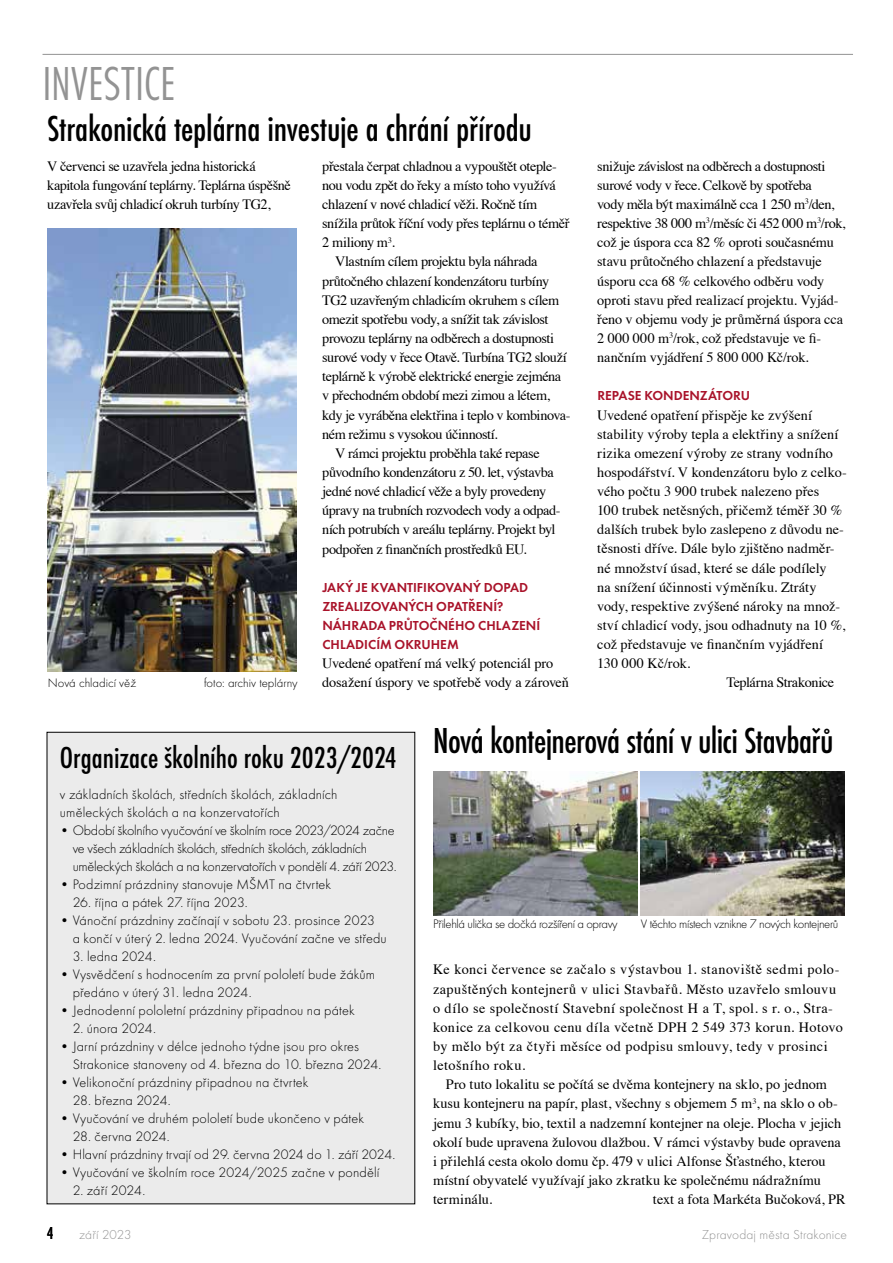
<style>
.page{position:relative;width:893px;height:1263px;background:#fff}
.page>*{position:absolute;margin:0;border:0;box-sizing:border-box;transform-origin:0 0}
.t1{font:49.5px "Futura TOT Ligh Cond";letter-spacing:.015em;color:#939393}
.t2{font:500 condensed 37.5px "Futura TOT";letter-spacing:-.01em;color:#000}
.t3{font:500 condensed 31.5px "Futura TOT";color:#000}
.t4{font:500 condensed 18px "Futura TOT";color:#000}
.t5{font:14.25px/19.2px "Times";letter-spacing:-.01em;color:#000}
.t6{font:14.25px/18px "Futura TOT Ligh";letter-spacing:.005em;color:#000}
.t7{font:14.25px/19.2px "Times";letter-spacing:-.03em;color:#000}
.t8{font:14.25px/19.2px "Times";letter-spacing:.03em;color:#000}
.t9{font:14.25px/18px "Futura TOT Ligh";letter-spacing:-.02em;color:#000}
.t10{font:14.25px "Times";letter-spacing:.01em;color:#000}
.t11{font:14.25px "Times";letter-spacing:-.035em;color:#000}
.t12{font:600 13.5px/19.2px "Futura TOT";color:#a9132a}
.t13{font:13.5px "Futura TOT Ligh";letter-spacing:.01em;color:#939393}
.t14{font:12.75px "Futura TOT Ligh";letter-spacing:-.03em;color:#000}
.t15{font:12.75px "Futura TOT Ligh";color:#000}
</style>
<div class="page">
<hr style="left:43px;top:54px;width:810px;height:1px;background:#939393">
<img style="left:47px;top:228px;width:250px;height:444px">
<img style="left:433px;top:772px;width:204px;height:143px">
<img style="left:641px;top:772px;width:204px;height:143px">
<div style="left:47px;top:732px;width:368px;height:472px;background:#ebebeb"></div>
<h1 class="t1" style="left:43px;top:55px;width:134px">INVESTICE</h1>
<h2 class="t2" style="left:47px;top:108px;width:486px">Strakonická teplárna investuje a chrání přírodu</h2>
<p class="t7" style="left:47px;top:155px;width:245px">V červenci se uzavřela jedna historická kapitola fungování teplárny. Teplárna úspěšně uzavřela svůj chladicí okruh turbíny TG2,</p>
<p class="t7" style="left:322px;top:155px;width:236px">přestala čerpat chladnou a vypouštět oteple-</p>
<p class="t5" style="left:597px;top:155px;width:250px">snižuje závislost na odběrech a dostupnosti surové vody v řece. Celkově by spotřeba<br>vody měla být maximálně cca 1 250 m<sup>3</sup>/den, respektive 38 000 m<sup>3</sup>/měsíc či 452 000 m<sup>3</sup>/rok, což je úspora cca 82 % oproti současnému stavu průtočného chlazení a představuje úsporu cca 68 % celkového odběru vody oproti stavu před realizací projektu. Vyjád&shy;řeno v objemu vody je průměrná úspora cca 2 000 000 m<sup>3</sup>/rok, což představuje ve fi&shy;nančním vyjádření 5 800 000 Kč/rok.</p>
<p class="t12" style="left:597px;top:386px;width:154px">REPASE KONDENZÁTORU</p>
<p class="t5" style="left:597px;top:404px;width:216px">Uvedené opatření přispěje ke zvýšení</p>
<p class="t5" style="left:597px;top:423px;width:243px">stability výroby tepla a elektřiny a snížení</p>
<p class="t10" style="left:597px;top:440px;width:237px">rizika omezení výroby ze strany vodního</p>
<p class="t5" style="left:597px;top:461px;width:251px">hospodářství. V kondenzátoru bylo z celko-</p>
<p class="t5" style="left:597px;top:480px;width:224px">vého počtu 3 900 trubek nalezeno přes</p>
<p class="t5" style="left:597px;top:500px;width:247px">100 trubek netěsných, přičemž téměř 30 %</p>
<p class="t5" style="left:597px;top:519px;width:248px">dalších trubek bylo zaslepeno z důvodu ne-</p>
<p class="t5" style="left:597px;top:538px;width:239px">těsnosti dříve. Dále bylo zjištěno nadměr-</p>
<p class="t5" style="left:597px;top:557px;width:231px">né množství úsad, které se dále podílely</p>
<p class="t10" style="left:597px;top:574px;width:221px">na snížení účinnosti výměníku. Ztráty</p>
<p class="t5" style="left:597px;top:595px;width:245px">vody, respektive zvýšené nároky na množ-</p>
<p class="t5" style="left:597px;top:614px;width:250px">ství chladicí vody, jsou odhadnuty na 10 %,</p>
<p class="t5" style="left:597px;top:634px;width:227px">což představuje ve finančním vyjádření</p>
<p class="t5" style="left:597px;top:653px;width:94px">130 000 Kč/rok.</p>
<p class="t7" style="left:726px;top:672px;width:109px">Teplárna Strakonice</p>
<h2 class="t2" style="left:433px;top:720px;width:402px">Nová kontejnerová stání v ulici Stavbařů</h2>
<p class="t7" style="left:322px;top:174px;width:235px">nou vodu zpět do řeky a místo toho využívá</p>
<p class="t7" style="left:322px;top:193px;width:216px">chlazení v nové chladicí věži. Ročně tím</p>
<p class="t5" style="left:322px;top:213px;width:249px">snížila průtok říční vody přes teplárnu o téměř</p>
<p class="t5" style="left:322px;top:232px;width:74px">2 miliony m<sup>3</sup>.</p>
<p class="t5" style="left:335px;top:251px;width:204px">Vlastním cílem projektu byla náhrada</p>
<p class="t5" style="left:322px;top:270px;width:228px">průtočného chlazení kondenzátoru turbíny</p>
<p class="t5" style="left:322px;top:289px;width:238px">TG2 uzavřeným chladicím okruhem s cílem</p>
<p class="t7" style="left:322px;top:308px;width:228px">omezit spotřebu vody, a snížit tak závislost</p>
<p class="t7" style="left:322px;top:327px;width:233px">provozu teplárny na odběrech a dostupnosti</p>
<p class="t7" style="left:322px;top:346px;width:246px">surové vody v řece Otavě. Turbína TG2 slouží</p>
<p class="t7" style="left:322px;top:366px;width:240px">teplárně k výrobě elektrické energie zejména</p>
<p class="t7" style="left:322px;top:385px;width:229px">v přechodném období mezi zimou a létem,</p>
<p class="t7" style="left:322px;top:404px;width:250px">kdy je vyráběna elektřina i teplo v kombinova-</p>
<p class="t7" style="left:322px;top:423px;width:177px">ném režimu s vysokou účinností.</p>
<p class="t5" style="left:335px;top:442px;width:206px">V rámci projektu proběhla také repase</p>
<p class="t7" style="left:322px;top:461px;width:233px">původního kondenzátoru z 50. let, výstavba</p>
<p class="t11" style="left:322px;top:478px;width:225px">jedné nové chladicí věže a byly provedeny</p>
<p class="t7" style="left:322px;top:500px;width:240px">úpravy na trubních rozvodech vody a odpad-</p>
<p class="t7" style="left:322px;top:519px;width:235px">ních potrubích v areálu teplárny. Projekt byl</p>
<p class="t5" style="left:322px;top:538px;width:206px">podpořen z finančních prostředků EU.</p>
<p class="t12" style="left:322px;top:577px;width:219px">JAKÝ JE KVANTIFIKOVANÝ DOPAD<br>ZREALIZOVANÝCH OPATŘENÍ?<br>NÁHRADA PRŮTOČNÉHO CHLAZENÍ<br>CHLADICÍM OKRUHEM</p>
<p class="t5" style="left:322px;top:653px;width:248px">Uvedené opatření má velký potenciál pro dosažení úspory ve spotřebě vody a zároveň</p>
<p class="t15" style="left:48px;top:676px;width:90px">Nová chladicí věž</p>
<p class="t15" style="left:204px;top:676px;width:95px">foto: archiv teplárny</p>
<h3 class="t3" style="left:60px;top:740px;width:338px">Organizace školního roku 2023/2024</h3>
<p class="t6" style="left:60px;top:785px;width:279px">v základních školách, středních školách, základních uměleckých školách a na konzervatořích</p>
<p class="t9" style="left:73px;top:821px;width:325px;text-indent:-13px">• Období školního vyučování ve školním roce 2023/2024 začne ve všech základních školách, středních školách, základních uměleckých školách a na konzervatořích v pondělí 4. září 2023.</p>
<p class="t6" style="left:60px;top:875px;width:273px">• Podzimní prázdniny stanovuje MŠMT na čtvrtek</p>
<p class="t6" style="left:73px;top:893px;width:176px">26. října a pátek 27. října 2023.</p>
<p class="t6" style="left:73px;top:911px;width:315px;text-indent:-13px">• Vánoční prázdniny začínají v sobotu 23. prosince 2023<br>a končí v úterý 2. ledna 2024. Vyučování začne ve středu</p>
<p class="t6" style="left:73px;top:947px;width:85px">3. ledna 2024.</p>
<p class="t6" style="left:73px;top:965px;width:304px;text-indent:-13px">• Vysvědčení s hodnocením za první pololetí bude žákům předáno v úterý 31. ledna 2024.</p>
<p class="t6" style="left:60px;top:1001px;width:296px">• Jednodenní pololetní prázdniny připadnou na pátek</p>
<p class="t6" style="left:73px;top:1019px;width:85px">2. února 2024.</p>
<p class="t6" style="left:73px;top:1037px;width:310px;text-indent:-13px">• Jarní prázdniny v délce jednoho týdne jsou pro okres<br>Strakonice stanoveny od 4. března do 10. března 2024.</p>
<p class="t6" style="left:60px;top:1073px;width:250px">• Velikonoční prázdniny připadnou na čtvrtek</p>
<p class="t6" style="left:73px;top:1091px;width:99px">28. března 2024.</p>
<p class="t6" style="left:60px;top:1109px;width:306px">• Vyučování ve druhém pololetí bude ukončeno v pátek</p>
<p class="t6" style="left:73px;top:1127px;width:99px">28. června 2024.</p>
<p class="t6" style="left:60px;top:1145px;width:337px">• Hlavní prázdniny trvají od 29. června 2024 do 1. září 2024.</p>
<p class="t6" style="left:60px;top:1163px;width:321px">• Vyučování ve školním roce 2024/2025 začne v pondělí</p>
<p class="t6" style="left:73px;top:1181px;width:74px">2. září 2024.</p>
<p class="t14" style="left:433px;top:917px;width:186px">Přilehlá ulička se dočká rozšíření a opravy</p>
<p class="t14" style="left:641px;top:917px;width:199px">V těchto místech vznikne 7 nových kontejnerů</p>
<p class="t8" style="left:433px;top:959px;width:411px">Ke konci července se začalo s výstavbou 1. stanoviště sedmi polo&shy;zapuštěných kontejnerů v ulici Stavbařů. Město uzavřelo smlouvu o dílo se společností Stavební společnost H a T, spol. s r. o., Stra&shy;konice za celkovou cenu díla včetně DPH 2 549 373 korun. Hotovo by mělo být za čtyři měsíce od podpisu smlouvy, tedy v prosinci letošního roku.</p>
<p class="t5" style="left:433px;top:1074px;width:410px;text-indent:13px">Pro tuto lokalitu se počítá se dvěma kontejnery na sklo, po jednom kusu kontejneru na papír, plast, všechny s objemem 5 m<sup>3</sup>, na sklo o ob&shy;jemu 3 kubíky, bio, textil a nadzemní kontejner na oleje. Plocha v jejich okolí bude upravena žulovou dlažbou. V rámci výstavby bude opravena i přilehlá cesta okolo domu čp. 479 v ulici Alfonse Šťastného, kterou místní obyvatelé využívají jako zkratku ke společnému nádražnímu terminálu.</p>
<p class="t5" style="left:653px;top:1188px;width:194px">text a fota Markéta Bučoková, PR</p>
<p class="t4" style="left:47px;top:1223px;width:8px">4</p>
<p class="t13" style="left:79px;top:1227px;width:54px">září 2023</p>
<p class="t13" style="left:702px;top:1227px;width:147px">Zpravodaj města Strakonice</p>
</div>
